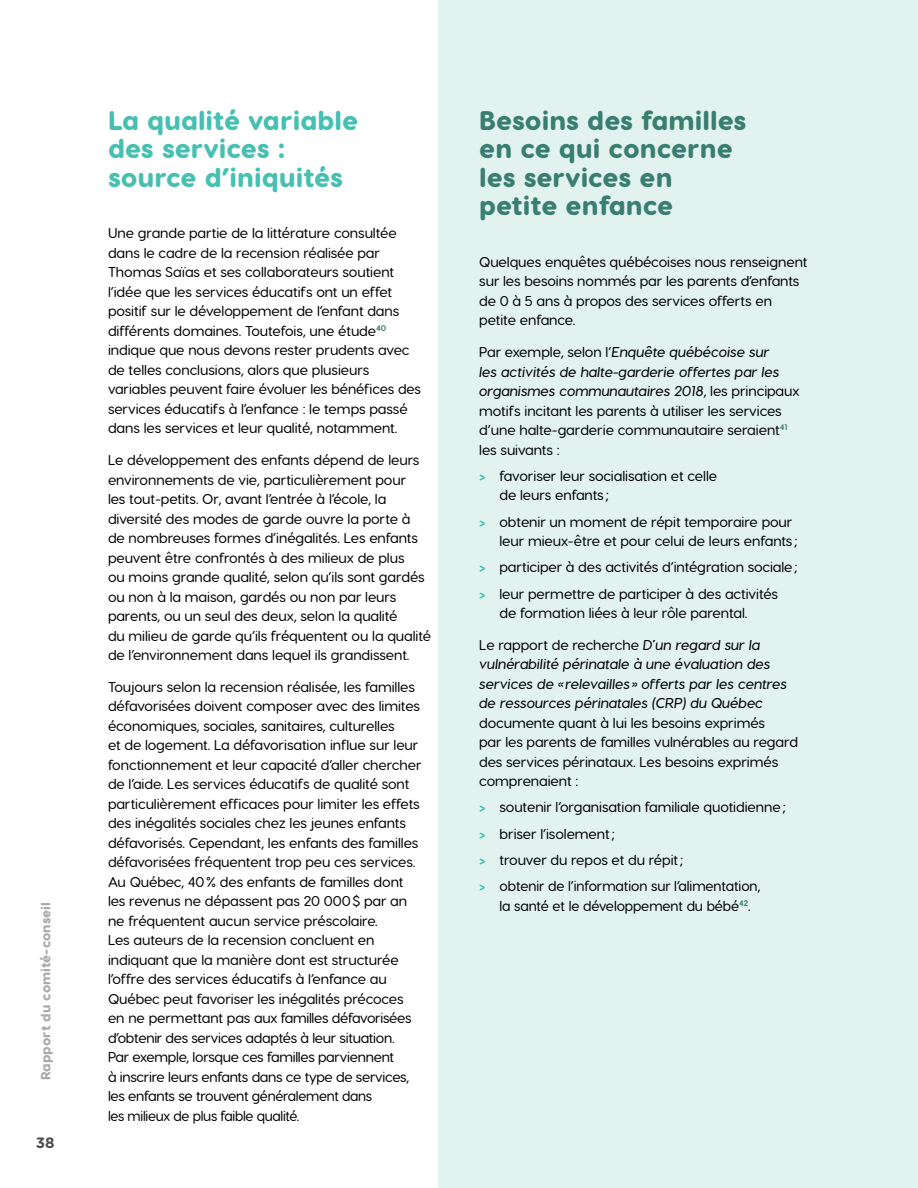
<style>
.page{position:relative;width:918px;height:1188px;background:#fff}
.page>*{position:absolute;margin:0;border:0;box-sizing:border-box;transform-origin:0 0}
.t1{font:800 27px/28.5px "Visby Round CF";color:#387e71}
.t2{font:800 27px/28.5px "Visby Round CF";color:#47bfb1}
.t3{font:700 15px "Gotham Rounded";color:#4d4d4f}
.t4{font:500 14.25px/19.5px "Visby Round CF";letter-spacing:-.005em;color:#000}
.t5{font:800 13.5px "Visby Round CF";color:#a7a9ac}
.s1{font-family:"Visby CF";font-weight:600;font-style:italic}
.s2{font-weight:700;color:#47bfb1}
</style>
<div class="page">
<div style="left:439px;top:0;width:479px;height:1188px;background:#e2f2ee"></div>
<p class="t5" style="left:37px;top:1080px;width:179px;rotate:-90deg">Rapport du comité-conseil</p>
<p class="t3" style="left:36px;top:1131px;width:20px">38</p>
<h3 class="t2" style="left:108px;top:105px;width:252px">La qualité variable des services : source d’iniquités</h3>
<p class="t4" style="left:108px;top:223px;width:315px">Une grande partie de la littérature consultée dans le cadre de la recension réalisée par Thomas Saïas et ses collaborateurs soutient l’idée que les services éducatifs ont un effet positif sur le développement de l’enfant dans différents domaines. Toutefois, une étude<sup>40 </sup>indique que nous devons rester prudents avec de telles conclusions, alors que plusieurs variables peuvent faire évoluer les bénéfices des services éducatifs à l’enfance : le temps passé dans les services et leur qualité, notamment.</p>
<p class="t4" style="left:108px;top:450px;width:325px">Le développement des enfants dépend de leurs environnements de vie, particulièrement pour<br>les tout-petits. Or, avant l’entrée à l’école, la diversité des modes de garde ouvre la porte à<br>de nombreuses formes d’inégalités. Les enfants peuvent être confrontés à des milieux de plus<br>ou moins grande qualité, selon qu’ils sont gardés ou non à la maison, gardés ou non par leurs parents, ou un seul des deux, selon la qualité<br>du milieu de garde qu’ils fréquentent ou la qualité de l’environnement dans lequel ils grandissent.</p>
<p class="t4" style="left:108px;top:677px;width:315px">Toujours selon la recension réalisée, les familles défavorisées doivent composer avec des limites économiques, sociales, sanitaires, culturelles<br>et de logement. La défavorisation influe sur leur fonctionnement et leur capacité d’aller chercher de l’aide. Les services éducatifs de qualité sont particulièrement efficaces pour limiter les effets des inégalités sociales chez les jeunes enfants défavorisés. Cependant, les enfants des familles défavorisées fréquentent trop peu ces services.<br>Au Québec, 40% des enfants de familles dont les revenus ne dépassent pas 20 000$ par an ne fréquentent aucun service préscolaire.<br>Les auteurs de la recension concluent en indiquant que la manière dont est structurée l’offre des services éducatifs à l’enfance au Québec peut favoriser les inégalités précoces en ne permettant pas aux familles défavorisées d’obtenir des services adaptés à leur situation.<br>Par exemple, lorsque ces familles parviennent<br>à inscrire leurs enfants dans ce type de services, les enfants se trouvent généralement dans<br>les milieux de plus faible qualité.</p>
<h3 class="t1" style="left:479px;top:105px;width:269px">Besoins des familles en ce qui concerne les services en petite enfance</h3>
<p class="t4" style="left:479px;top:252px;width:330px">Quelques enquêtes québécoises nous renseignent sur les besoins nommés par les parents d’enfants de 0 à 5 ans à propos des services offerts en petite enfance.</p>
<p class="t4" style="left:479px;top:342px;width:322px">Par exemple, selon l’<span class="s1">Enquête québécoise sur<br>les activités de halte-garderie offertes par les organismes communautaires 2018</span>, les principaux motifs incitant les parents à utiliser les services d’une halte-garderie communautaire seraient<sup>41 </sup>les suivants :</p>
<p class="t4" style="left:500px;top:466px;width:219px;text-indent:-20px"><span class="s2">&gt;</span> favoriser leur socialisation et celle de leurs enfants;</p>
<p class="t4" style="left:500px;top:512px;width:300px;text-indent:-20px"><span class="s2">&gt;</span> obtenir un moment de répit temporaire pour leur mieux-être et pour celui de leurs enfants;</p>
<p class="t4" style="left:479px;top:557px;width:320px"><span class="s2">&gt;</span> participer à des activités d’intégration sociale;</p>
<p class="t4" style="left:500px;top:584px;width:280px;text-indent:-20px"><span class="s2">&gt;</span> leur permettre de participer à des activités de formation liées à leur rôle parental.</p>
<p class="t4" style="left:479px;top:635px;width:320px">Le rapport de recherche <span class="s1">D’un regard sur la vulnérabilité périnatale à une évaluation des services de « relevailles» offerts par les centres de ressources périnatales (CRP) du Québec </span>documente quant à lui les besoins exprimés<br>par les parents de familles vulnérables au regard des services périnataux. Les besoins exprimés comprenaient :</p>
<p class="t4" style="left:479px;top:797px;width:308px"><span class="s2">&gt;</span> soutenir l’organisation familiale quotidienne;</p>
<p class="t4" style="left:479px;top:824px;width:137px"><span class="s2">&gt;</span> briser l’isolement;</p>
<p class="t4" style="left:479px;top:850px;width:206px"><span class="s2">&gt;</span> trouver du repos et du répit;</p>
<p class="t4" style="left:500px;top:876px;width:263px;text-indent:-20px"><span class="s2">&gt;</span> obtenir de l’information sur l’alimentation, la santé et le développement du bébé<sup>42</sup>.</p>
</div>
